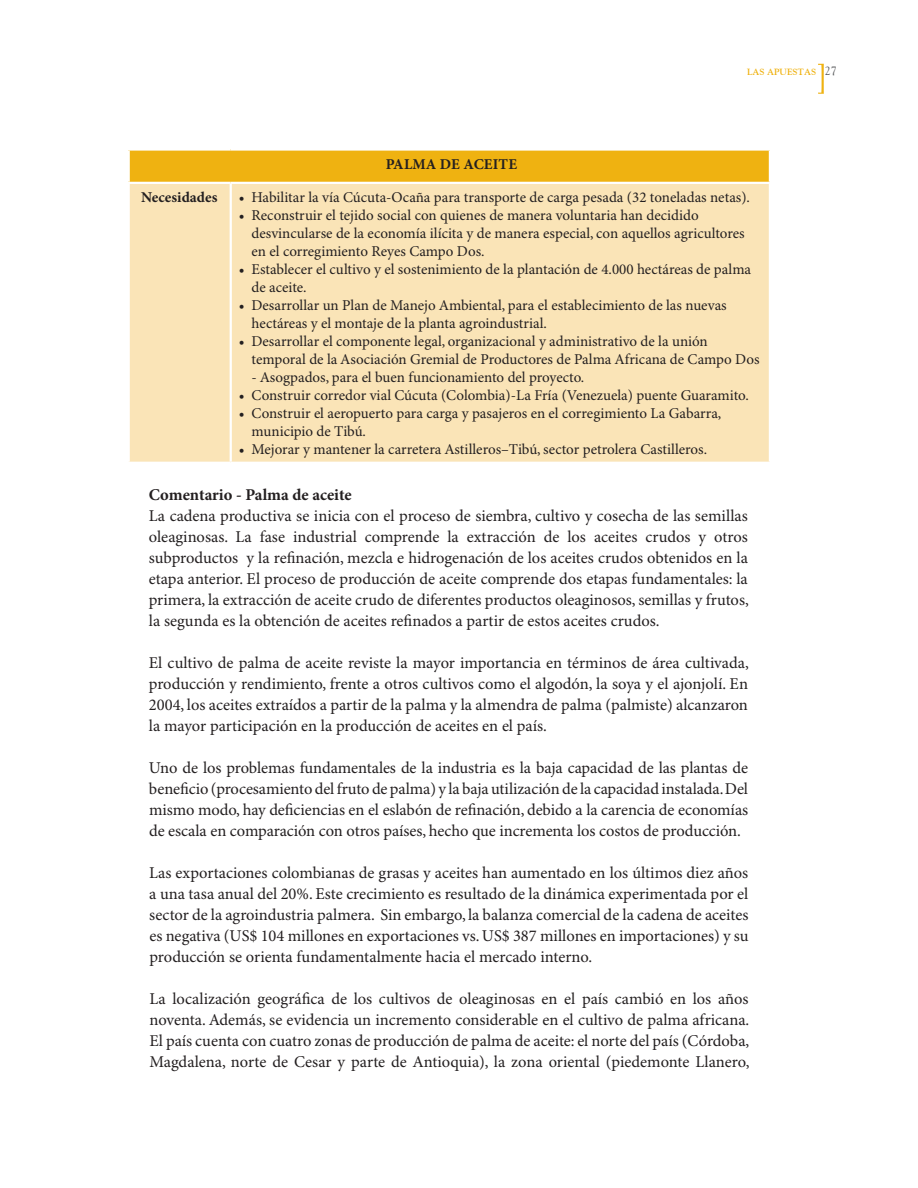
<style>
.page{position:relative;width:918px;height:1188px;background:#fff}
.page>*{position:absolute;margin:0;border:0;box-sizing:border-box;transform-origin:0 0}
.t1{font:16.5px/21px "Minion Pro";color:#231f20;text-align:justify}
.t2{font:700 16.5px "Minion Pro";letter-spacing:-.005em;color:#231f20}
.t3{font:15px/18px "Minion Pro";color:#231f20}
.t4{font:700 15px "Minion Pro";letter-spacing:.005em;color:#231f20}
.t5{font:700 9px "Goudy";color:#efb211}
.s1{font-weight:400;font-size:12px;color:#57585a}
</style>
<div class="page">
<svg style="left:818px;top:64px;width:6px;height:30px"></svg>
<div style="left:129px;top:149px;width:641px;height:34px;background:#efb211"></div>
<div style="left:130px;top:184px;width:639px;height:278px;background:#fae4b7"></div>
<hr style="left:128px;top:148px;width:103px;height:3px;background:#fff">
<hr style="left:231px;top:148px;width:540px;height:3px;background:#fff">
<hr style="left:128px;top:182px;width:103px;height:2px;background:#fff">
<hr style="left:231px;top:182px;width:540px;height:2px;background:#fff">
<hr style="left:230px;top:184px;width:2px;height:278px;background:#fff">
<hr style="left:128px;top:151px;width:2px;height:31px;background:#fff">
<hr style="left:769px;top:151px;width:2px;height:31px;background:#fff">
<p class="t4" style="left:386px;top:155px;width:88px">Palma de aceite</p>
<p class="t5" style="left:747px;top:67px;width:90px">LAS APUESTAS <span class="s1">27</span></p>
<p class="t4" style="left:141px;top:189px;width:78px">Necesidades</p>
<p class="t3" style="left:239px;top:189px;width:513px">• Habilitar la vía Cúcuta-Ocaña para transporte de carga pesada (32 toneladas netas).</p>
<p class="t3" style="left:252px;top:207px;width:495px;text-indent:-13px">• Reconstruir el tejido social con quienes de manera voluntaria han decidido desvincularse de la economía ilícita y de manera especial, con aquellos agricultores en el corregimiento Reyes Campo Dos.</p>
<p class="t3" style="left:252px;top:261px;width:501px;text-indent:-13px">• Establecer el cultivo y el sostenimiento de la plantación de 4.000 hectáreas de palma de aceite.</p>
<p class="t3" style="left:252px;top:297px;width:477px;text-indent:-13px">• Desarrollar un Plan de Manejo Ambiental, para el establecimiento de las nuevas hectáreas y el montaje de la planta agroindustrial.</p>
<p class="t3" style="left:252px;top:333px;width:509px;text-indent:-13px">• Desarrollar el componente legal, organizacional y administrativo de la unión temporal de la Asociación Gremial de Productores de Palma Africana de Campo Dos</p>
<p class="t3" style="left:252px;top:369px;width:334px">- Asogpados, para el buen funcionamiento del proyecto.</p>
<p class="t3" style="left:239px;top:387px;width:511px">• Construir corredor vial Cúcuta (Colombia)-La Fría (Venezuela) puente Guaramito.</p>
<p class="t3" style="left:252px;top:405px;width:471px;text-indent:-13px">• Construir el aeropuerto para carga y pasajeros en el corregimiento La Gabarra, municipio de Tibú.</p>
<p class="t3" style="left:239px;top:441px;width:470px">• Mejorar y mantener la carretera Astilleros–Tibú, sector petrolera Castilleros.</p>
<p class="t2" style="left:149px;top:485px;width:204px">Comentario - Palma de aceite</p>
<p class="t1" style="left:149px;top:506px;width:602px">La cadena productiva se inicia con el proceso de siembra, cultivo y cosecha de las semillas oleaginosas. La fase industrial comprende la extracción de los aceites crudos y otros subproductos y la refinación, mezcla e hidrogenación de los aceites crudos obtenidos en la etapa anterior. El proceso de producción de aceite comprende dos etapas fundamentales: la primera, la extracción de aceite crudo de diferentes productos oleaginosos, semillas y frutos, la segunda es la obtención de aceites refinados a partir de estos aceites crudos.</p>
<p class="t1" style="left:149px;top:653px;width:602px">El cultivo de palma de aceite reviste la mayor importancia en términos de área cultivada, producción y rendimiento, frente a otros cultivos como el algodón, la soya y el ajonjolí. En 2004, los aceites extraídos a partir de la palma y la almendra de palma (palmiste) alcanzaron la mayor participación en la producción de aceites en el país.</p>
<p class="t1" style="left:149px;top:758px;width:601px">Uno de los problemas fundamentales de la industria es la baja capacidad de las plantas de beneficio (procesamiento delfruto de palma) y la baja utilización de la capacidad instalada.Del mismo modo, hay deficiencias en el eslabón de refinación, debido a la carencia de economías de escala en comparación con otros países, hecho que incrementa los costos de producción.</p>
<p class="t1" style="left:149px;top:863px;width:601px">Las exportaciones colombianas de grasas y aceites han aumentado en los últimos diez años a una tasa anual del 20%. Este crecimiento es resultado de la dinámica experimentada por el sector de la agroindustria palmera. Sin embargo, la balanza comercial de la cadena de aceites es negativa (US$ 104 millones en exportaciones vs.US$ 387 millones en importaciones) y su producción se orienta fundamentalmente hacia el mercado interno.</p>
<p class="t1" style="left:149px;top:989px;width:602px">La localización geográfica de los cultivos de oleaginosas en el país cambió en los años noventa. Además, se evidencia un incremento considerable en el cultivo de palma africana.<br>El país cuenta con cuatro zonas de producción de palma de aceite: el norte del país (Córdoba, Magdalena, norte de Cesar y parte de Antioquia), la zona oriental (piedemonte Llanero,</p>
</div>
